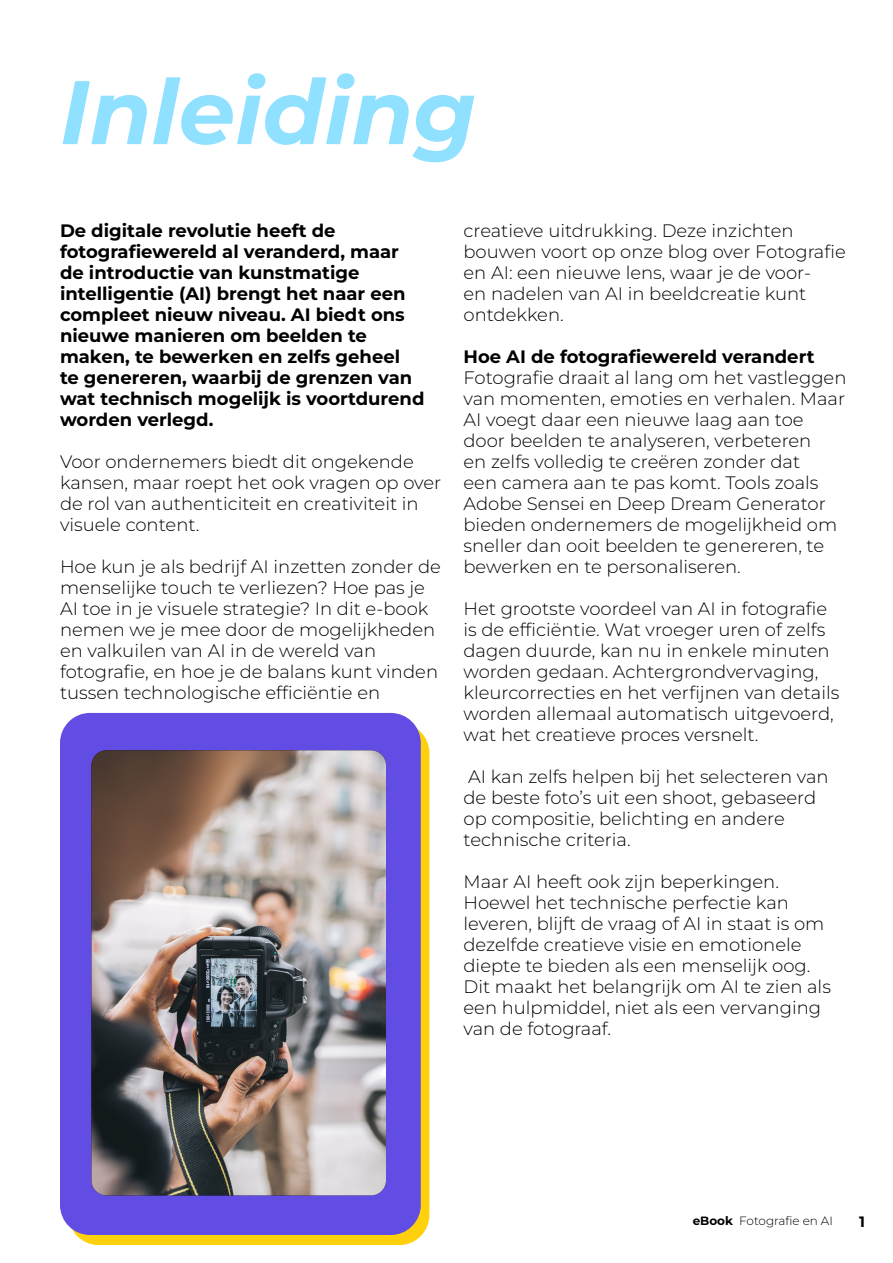
<style>
.page{position:relative;width:893px;height:1263px;background:#fff}
.page>*{position:absolute;margin:0;border:0;box-sizing:border-box;transform-origin:0 0}
.t1{font:italic 700 90px "Montserrat";color:#8fe1ff}
.t2{font:300 18px/21px "Montserrat";color:#000}
.t3{font:700 18px/21px "Montserrat";color:#000}
.t4{font:700 15px "Montserrat";color:#000}
.t5{font:300 12px "Montserrat";color:#000}
.s1{font-weight:700}
</style>
<div class="page">
<div style="left:69px;top:723px;width:360px;height:522px;background:#ffd10d;border-radius:30px"></div>
<div style="left:60px;top:713px;width:361px;height:522px;background:#614de3;border-radius:30px"></div>
<img style="left:92px;top:750px;width:294px;height:445px">
<h1 class="t1" style="left:60px;top:73px;width:417px">Inleiding</h1>
<p class="t3" style="left:60px;top:219px;width:366px">De digitale revolutie heeft de fotografiewereld al veranderd, maar de introductie van kunstmatige intelligentie (AI) brengt het naar een compleet nieuw niveau. AI biedt ons nieuwe manieren om beelden te maken, te bewerken en zelfs geheel<br>te genereren, waarbij de grenzen van wat technisch mogelijk is voortdurend worden verlegd.</p>
<p class="t2" style="left:60px;top:452px;width:383px">Voor ondernemers biedt dit ongekende kansen, maar roept het ook vragen op over de rol van authenticiteit en creativiteit in visuele content.</p>
<p class="t2" style="left:60px;top:557px;width:382px">Hoe kun je als bedrijf AI inzetten zonder de menselijke touch te verliezen? Hoe pas je AI toe in je visuele strategie? In dit e-book nemen we je mee door de mogelijkheden en valkuilen van AI in de wereld van fotografie, en hoe je de balans kunt vinden tussen technologische efficiëntie en</p>
<p class="t2" style="left:463px;top:221px;width:384px">creatieve uitdrukking. Deze inzichten bouwen voort op onze blog over Fotografie en AI: een nieuwe lens, waar je de voor-<br>en nadelen van AI in beeldcreatie kunt ontdekken.</p>
<p class="t3" style="left:463px;top:345px;width:352px">Hoe AI de fotografiewereld verandert</p>
<p class="t2" style="left:463px;top:366px;width:384px">Fotografie draait al lang om het vastleggen van momenten, emoties en verhalen. Maar AI voegt daar een nieuwe laag aan toe door beelden te analyseren, verbeteren<br>en zelfs volledig te creëren zonder dat<br>een camera aan te pas komt. Tools zoals Adobe Sensei en Deep Dream Generator bieden ondernemers de mogelijkheid om sneller dan ooit beelden te genereren, te bewerken en te personaliseren.</p>
<p class="t2" style="left:463px;top:597px;width:377px">Het grootste voordeel van AI in fotografie is de efficiëntie. Wat vroeger uren of zelfs dagen duurde, kan nu in enkele minuten worden gedaan. Achtergrondvervaging, kleurcorrecties en het verfijnen van details worden allemaal automatisch uitgevoerd, wat het creatieve proces versnelt.</p>
<p class="t2" style="left:463px;top:767px;width:367px">AI kan zelfs helpen bij het selecteren van de beste foto’s uit een shoot, gebaseerd op compositie, belichting en andere technische criteria.</p>
<p class="t2" style="left:463px;top:872px;width:369px">Maar AI heeft ook zijn beperkingen.<br>Hoewel het technische perfectie kan leveren, blijft de vraag of AI in staat is om dezelfde creatieve visie en emotionele diepte te bieden als een menselijk oog.<br>Dit maakt het belangrijk om AI te zien als een hulpmiddel, niet als een vervanging van de fotograaf.</p>
<p class="t5" style="left:693px;top:1213px;width:142px"><span class="s1">eBook</span> Fotografie en AI</p>
<p class="t4" style="left:859px;top:1212px;width:7px">1</p>
</div>
